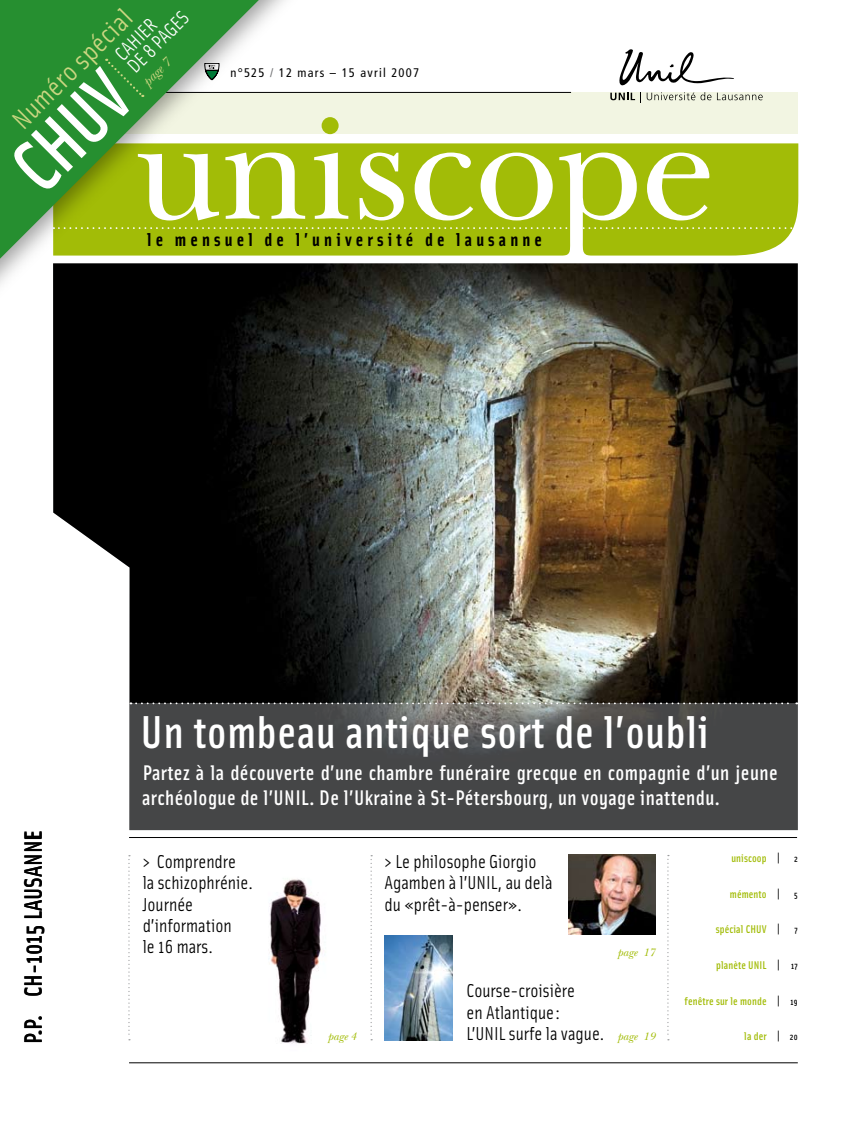
<style>
.page{position:relative;width:851px;height:1134px;background:#fff}
.page>*{position:absolute;margin:0;border:0;box-sizing:border-box;transform-origin:0 0}
.t1{font:150px "New Baskerville Std";letter-spacing:-.01em;color:#fff}
.t2{font:500 75.75px "Solex";color:#fff}
.t3{font:500 46.25px "Solex";letter-spacing:.015em;color:#fff}
.t4{font:27.25px "Solex";color:#cbd681;scale:1.06 1}
.t5{font:500 25px "Solex";color:#000}
.t6{font:500 21.25px/25px "Solex";letter-spacing:.02em;color:#fff}
.t7{font:20px/17.6px "Solex";color:#fff}
.t8{font:18.75px/21.2px "Solex";color:#000}
.t9{font:700 18.75px "Solex";letter-spacing:.22em;color:#000}
.t10{font:italic 13.25px "New Baskerville Std";color:#cbd681}
.t11{font:condensed 12.5px "Frutiger LT Std";letter-spacing:.1em;color:#000}
.t12{font:500 11.25px "Solex";letter-spacing:.01em;color:#a2bc07}
.t13{font:italic 11.25px "New Baskerville Std";color:#a2bc07}
.s1{color:#707173}
.s2{font-family:"New Baskerville Std";font-style:italic;font-size:11.25px;color:#a2bc07}
.s3{font-size:12.5px;color:#000}
.s4{font-size:8.75px;color:#000}
</style>
<div class="page">
<div style="left:53px;top:92px;width:744px;height:42px;background:#f2f5e2"></div>
<hr style="left:53px;top:92px;width:518px;height:1px;background:#000">
<div style="left:334px;top:143px;width:464px;height:113px;background:#a2bc07"></div>
<svg style="left:334px;top:227px;width:464px;height:2px"></svg>
<div style="left:321px;top:117px;width:17px;height:17px;background:#a2bc07;border-radius:50%"></div>
<hr style="left:129px;top:837px;width:668px;height:1px;background:#000">
<hr style="left:129px;top:1062px;width:668px;height:1px;background:#000">
<svg style="left:128px;top:855px;width:2px;height:185px"></svg>
<svg style="left:370px;top:855px;width:2px;height:185px"></svg>
<svg style="left:667px;top:855px;width:1px;height:185px"></svg>
<img style="left:53px;top:263px;width:744px;height:567px">
<svg style="left:130px;top:704px;width:667px;height:126px;background:#494a4b"></svg>
<svg style="left:130px;top:702px;width:667px;height:2px"></svg>
<img style="left:268px;top:879px;width:54px;height:165px">
<img style="left:568px;top:854px;width:87px;height:80px">
<svg style="left:610px;top:49px;width:152px;height:54px"></svg>
<img style="left:384px;top:935px;width:68px;height:105px">
<div style="left:0;top:0;width:334px;height:317px;background:#000;opacity:.38"></div>
<svg style="left:0;top:0;width:309px;height:293px"></svg>
<svg style="left:106px;top:59px;width:38px;height:39px"></svg>
<h3 class="t4" style="left:4px;top:112px;width:150px;rotate:-45deg">Numéro spécial</h3>
<p class="t7" style="left:111px;top:50px;width:79px;rotate:-45deg">CAHIER<br>DE 8 PAGES</p>
<p class="t10" style="left:139px;top:78px;width:35px;rotate:-45deg">page 7</p>
<h2 class="t2" style="left:-10px;top:143px;width:135px;rotate:-45deg">CHU V</h2>
<p class="t11" style="left:230px;top:66px;width:190px">n°525 <span class="s1">/</span> 12 mars – 15 avril 2007</p>
<h1 class="t1" style="left:135px;top:83px;width:582px">uniscope</h1>
<p class="t9" style="left:147px;top:227px;width:396px">le mensuel de l’université de lausanne</p>
<h3 class="t5" style="left:17px;top:1044px;width:215px;rotate:-90deg">p.p. ch-1015 lausanne</h3>
<h3 class="t3" style="left:141px;top:702px;width:570px">Un tombeau antique sort de l’oubli</h3>
<p class="t6" style="left:142px;top:759px;width:637px">Partez à la découverte d’une chambre funéraire grecque en compagnie d’un jeune archéologue de l’UN IL. De l’Ukraine à St-Pétersbourg, un voyage inattendu.</p>
<p class="t8" style="left:143px;top:850px;width:112px">&gt; Comprendre<br>la schizophrénie.<br>Journée d’information<br>le 16 mars.</p>
<p class="t13" style="left:327px;top:1030px;width:30px">page 4</p>
<p class="t8" style="left:384px;top:850px;width:169px">&gt; Le philosophe Giorgio<br>Agamben à l’UNIL, au delà du «prêt-à-penser».</p>
<p class="t13" style="left:617px;top:946px;width:39px">page 17</p>
<p class="t8" style="left:466px;top:979px;width:190px">Course-croisière<br>en Atlantique:<br>L’UNIL surfe la vague. <span class="s2">page 19</span></p>
<p class="t12" style="left:731px;top:851px;width:68px">uniscoop <span class="s3">|</span> <span class="s4">2</span></p>
<p class="t12" style="left:729px;top:887px;width:69px">mémento <span class="s3">|</span> <span class="s4">5</span></p>
<p class="t12" style="left:715px;top:922px;width:83px">spécial CHUV <span class="s3">|</span> <span class="s4">7</span></p>
<p class="t12" style="left:716px;top:958px;width:83px">planète UN IL <span class="s3">|</span> <span class="s4">17</span></p>
<p class="t12" style="left:684px;top:993px;width:114px">fenêtre sur le monde <span class="s3">|</span> <span class="s4">19</span></p>
<p class="t12" style="left:744px;top:1029px;width:55px">la der <span class="s3">|</span> <span class="s4">20</span></p>
</div>
